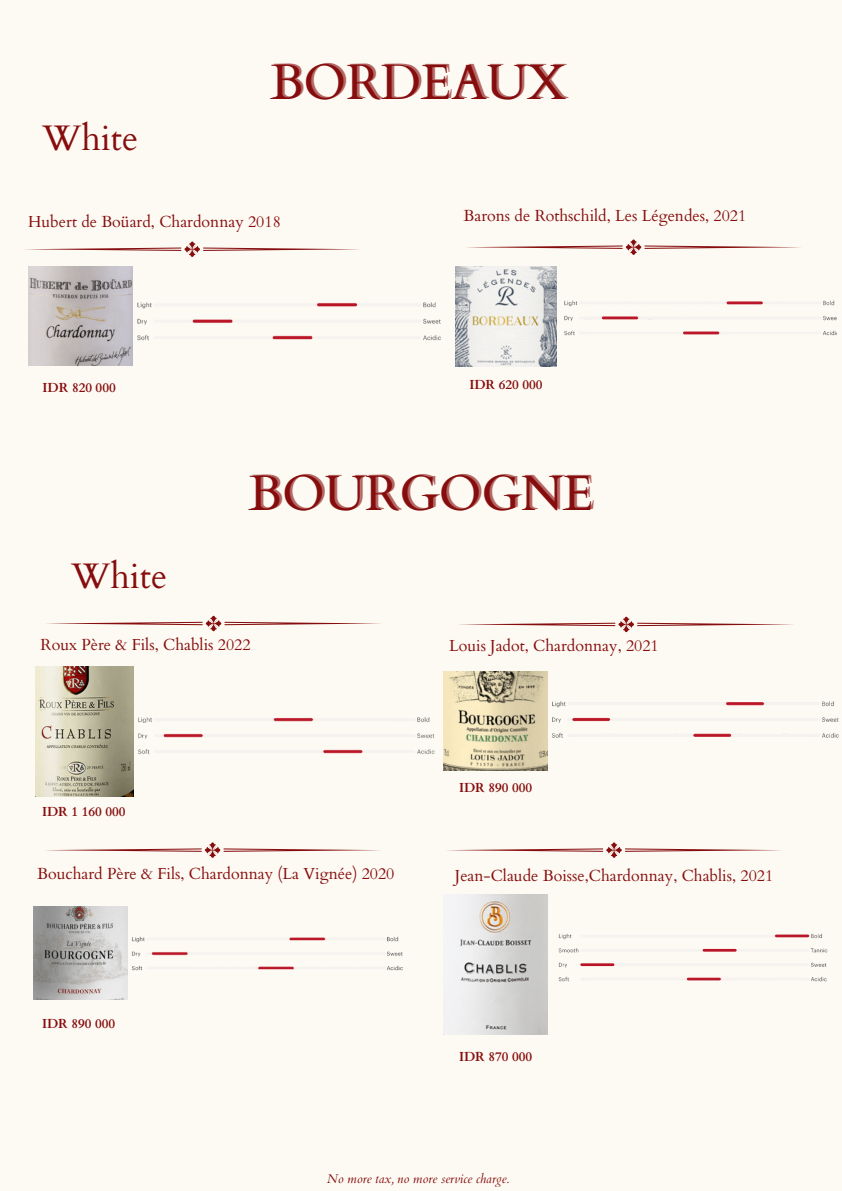
<style>
.page{position:relative;width:842px;height:1191px;background:#fff}
.page>*{position:absolute;margin:0;border:0;box-sizing:border-box;transform-origin:0 0}
.t1{font:49.5px "Cardo";color:#860d0d}
.t2{font:35.5px "Cardo";color:#860d0d}
.t3{font:16px "Cardo";color:#860d0d}
.t4{font:700 13.1px "Cardo";color:#860d0d}
.t5{font:italic 12.7px "Cardo";color:#860d0d}
</style>
<div class="page">
<div style="left:0;top:0;width:842px;height:1190px;background:#fdfaf3"></div>
<svg style="left:25px;top:241px;width:334px;height:16px"></svg>
<svg style="left:466px;top:239px;width:335px;height:16px"></svg>
<img style="left:456px;top:266px;width:100px;height:101px">
<img style="left:564px;top:300px;width:273px;height:36px">
<img style="left:28px;top:266px;width:104px;height:99px">
<img style="left:137px;top:302px;width:304px;height:39px">
<svg style="left:46px;top:615px;width:335px;height:16px"></svg>
<img style="left:558px;top:933px;width:270px;height:49px">
<svg style="left:459px;top:616px;width:335px;height:16px"></svg>
<svg style="left:45px;top:842px;width:335px;height:15px"></svg>
<svg style="left:447px;top:842px;width:334px;height:15px"></svg>
<img style="left:36px;top:666px;width:97px;height:130px">
<img style="left:133px;top:711px;width:311px;height:48px">
<img style="left:444px;top:671px;width:104px;height:99px">
<img style="left:552px;top:701px;width:287px;height:37px">
<img style="left:34px;top:906px;width:93px;height:93px">
<img style="left:132px;top:936px;width:271px;height:35px">
<img style="left:443px;top:894px;width:105px;height:140px">
<p class="t2" style="left:42px;top:114px;width:97px">White</p>
<p class="t1" style="left:270px;top:49px;width:297px">BORDEAUX</p>
<h3 class="t3" style="left:28px;top:211px;width:254px">Hubert de Boüard, Chardonnay 2018</h3>
<h2 class="t3" style="left:464px;top:205px;width:284px">Barons de Rothschild, Les Légendes, 2021</h2>
<h4 class="t4" style="left:43px;top:379px;width:75px">IDR 820 000</h4>
<p class="t2" style="left:71px;top:552px;width:97px">White</p>
<h1 class="t4" style="left:469px;top:376px;width:75px">IDR 620 000</h1>
<p class="t1" style="left:248px;top:461px;width:346px">BOURGOGNE</p>
<h3 class="t3" style="left:41px;top:634px;width:211px">Roux Père &amp; Fils, Chablis 2022</h3>
<p class="t4" style="left:42px;top:802px;width:85px">IDR 1 160 000</p>
<p class="t3" style="left:37px;top:863px;width:359px">Bouchard Père &amp; Fils, Chardonnay (La Vignée) 2020</p>
<p class="t4" style="left:42px;top:1014px;width:75px">IDR 890 000</p>
<p class="t3" style="left:449px;top:635px;width:211px">Louis Jadot, Chardonnay, 2021</p>
<h4 class="t4" style="left:459px;top:779px;width:75px">IDR 890 000</h4>
<h4 class="t3" style="left:455px;top:864px;width:320px">Jean-Claude Boisse,Chardonnay, Chablis, 2021</h4>
<p class="t4" style="left:459px;top:1047px;width:75px">IDR 870 000</p>
<h4 class="t5" style="left:327px;top:1170px;width:183px">No more tax, no more service charge.</h4>
</div>
